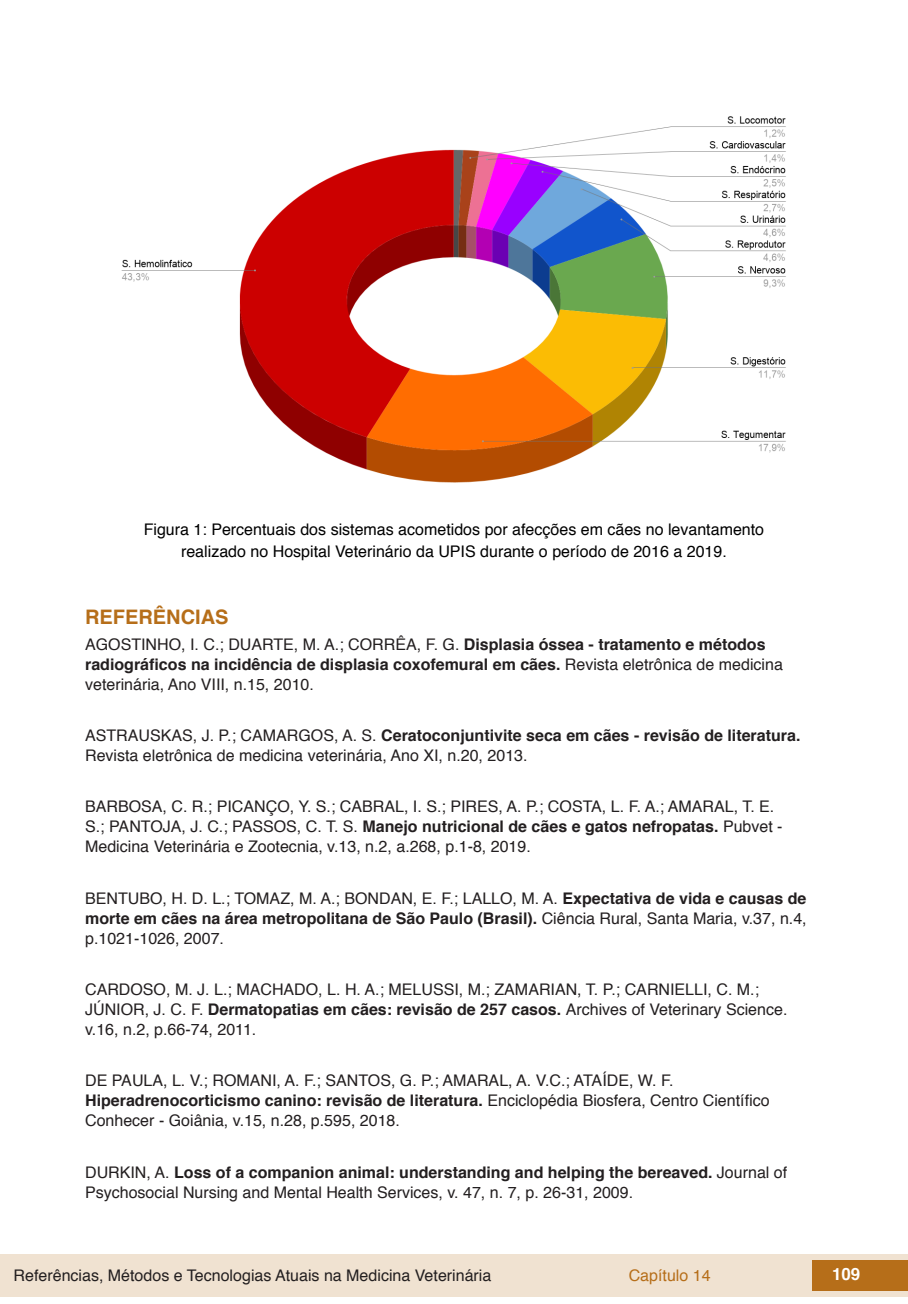
<style>
.page{position:relative;width:908px;height:1304px;background:#fff}
.page>*{position:absolute;margin:0;border:0;box-sizing:border-box;transform-origin:0 0}
.TITULOS{font:700 20px "Helvetica";color:#b66e19}
.t1{font:700 16.8px "Helvetica";color:#fff}
.referencias_finais{font:16px/20px "Helvetica";color:#231f20}
.info_tab_graf_imag{font:16px/22px "Helvetica";color:#000;text-align:center}
.t2{font:16px "Helvetica";color:#b66e19}
.s1{font-weight:700}
</style>
<div class="page">
<div style="left:0;top:1254px;width:906px;height:43px;background:#f0e2d1"></div>
<div style="left:812px;top:1261px;width:95px;height:30px;background:#b66e19"></div>
<img style="left:121px;top:116px;width:665px;height:367px">
<p class="info_tab_graf_imag" style="left:144px;top:519px;width:621px">Figura 1: Percentuais dos sistemas acometidos por afecções em cães no levantamento realizado no Hospital Veterinário da UPIS durante o período de 2016 a 2019.</p>
<p class="TITULOS" style="left:85px;top:601px;width:145px">REFERÊNCIAS</p>
<p class="referencias_finais" style="left:85px;top:635px;width:699px">AGOSTINHO, I. C.; DUARTE, M. A.; CORRÊA, F. G. <span class="s1">Displasia óssea - tratamento e métodos radiográficos na incidência de displasia coxofemural em cães.</span> Revista eletrônica de medicina veterinária, Ano VIII, n.15, 2010.</p>
<p class="referencias_finais" style="left:85px;top:726px;width:716px">ASTRAUSKAS, J. P.; CAMARGOS, A. S. <span class="s1">Ceratoconjuntivite seca em cães - revisão de literatura.<br></span>Revista eletrônica de medicina veterinária, Ano XI, n.20, 2013.</p>
<p class="referencias_finais" style="left:85px;top:797px;width:698px">BARBOSA, C. R.; PICANÇO, Y. S.; CABRAL, I. S.; PIRES, A. P.; COSTA, L. F. A.; AMARAL, T. E.<br>S.; PANTOJA, J. C.; PASSOS, C. T. S. <span class="s1">Manejo nutricional de cães e gatos nefropatas.</span> Pubvet -<br>Medicina Veterinária e Zootecnia, v.13, n.2, a.268, p.1-8, 2019.</p>
<p class="referencias_finais" style="left:85px;top:889px;width:722px;text-align:justify">BENTUBO, H. D. L.; TOMAZ, M. A.; BONDAN, E. F.; LALLO, M. A. <span class="s1">Expectativa de vida e causas de morte em cães na área metropolitana de São Paulo (Brasil).</span> Ciência Rural, Santa Maria, v.37, n.4, p.1021-1026, 2007.</p>
<p class="referencias_finais" style="left:85px;top:980px;width:703px">CARDOSO, M. J. L.; MACHADO, L. H. A.; MELUSSI, M.; ZAMARIAN, T. P.; CARNIELLI, C. M.;<br>JÚNIOR, J. C. F. <span class="s1">Dermatopatias em cães: revisão de 257 casos.</span> Archives of Veterinary Science. v.16, n.2, p.66-74, 2011.</p>
<p class="referencias_finais" style="left:85px;top:1071px;width:685px">DE PAULA, L. V.; ROMANI, A. F.; SANTOS, G. P.; AMARAL, A. V.C.; ATAÍDE, W. F.<br><span class="s1">Hiperadrenocorticismo canino: revisão de literatura.</span> Enciclopédia Biosfera, Centro Científico<br>Conhecer - Goiânia, v.15, n.28, p.595, 2018.</p>
<p class="referencias_finais" style="left:85px;top:1163px;width:703px">DURKIN, A. <span class="s1">Loss of a companion animal: understanding and helping the bereaved.</span> Journal of<br>Psychosocial Nursing and Mental Health Services, v. 47, n. 7, p. 26-31, 2009.</p>
<p class="referencias_finais" style="left:14px;top:1266px;width:479px">Referências, Métodos e Tecnologias Atuais na Medicina Veterinária</p>
<p class="t2" style="left:628px;top:1263px;width:83px">Capítulo 14</p>
<p class="t1" style="left:831px;top:1261px;width:30px">109</p>
</div>
